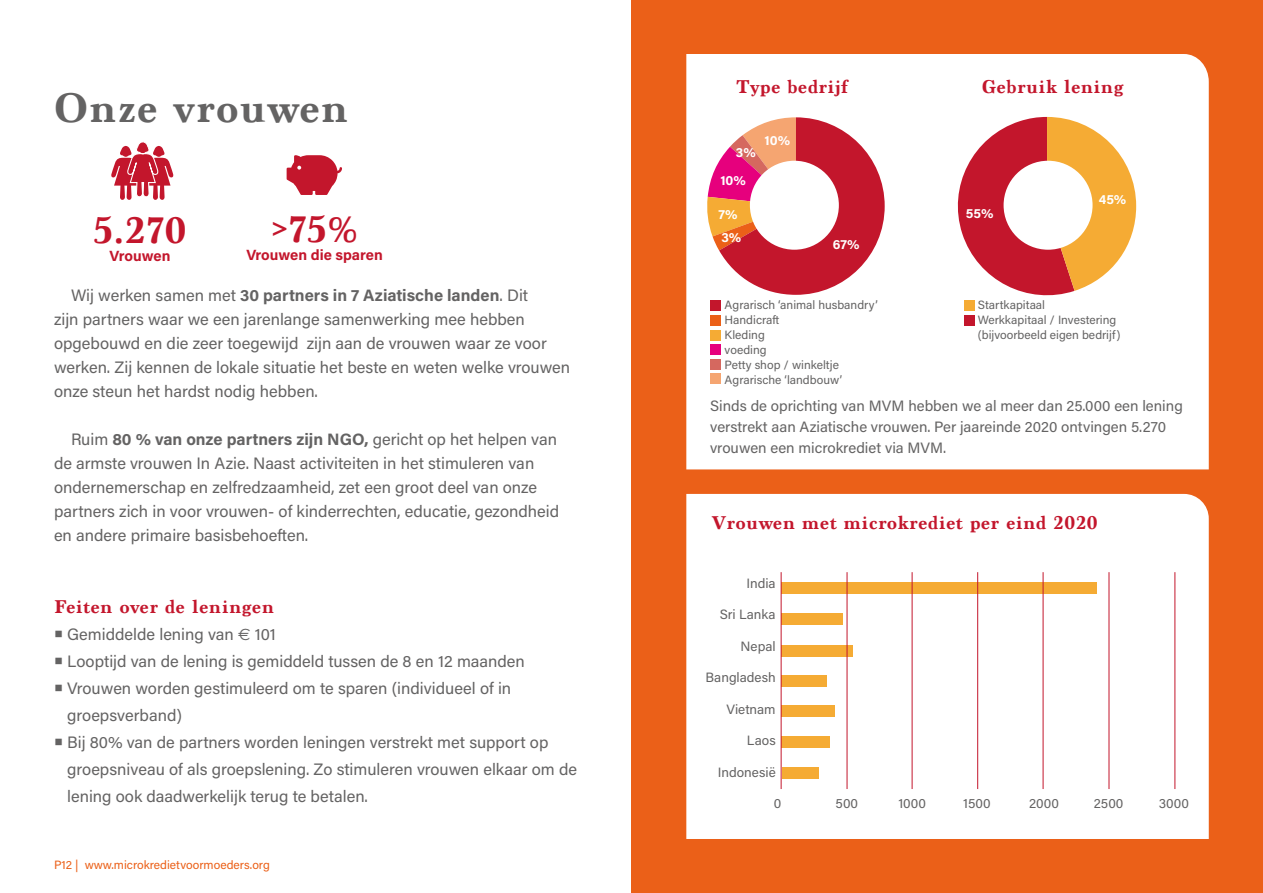
<style>
.page{position:relative;width:1263px;height:893px;background:#fff}
.page>*{position:absolute;margin:0;border:0;box-sizing:border-box;transform-origin:0 0}
.t1{font:700 43.5px "Marion";letter-spacing:.04em;color:#646363}
.t2{font:700 39px "Marion";color:#c3162c}
.t3{font:700 19.5px "Marion";letter-spacing:.04em;color:#c3162c}
.t4{font:16.5px/24px "Acumin Pro";color:#646363}
.t5{font:15px/21px "Acumin Pro";color:#646363}
.t6{font:700 14.85px "Acumin Pro";color:#c3162c}
.t7{font:13.5px "Acumin Pro";color:#646363}
.t8{font:700 13.35px "Acumin Pro";color:#fff}
.t9{font:12px/15px "Acumin Pro";color:#646363}
.t10{font:12px "Acumin Pro";color:#eb6018}
.s1{font-weight:700}
.s2{font-family:"Euro Sans"}
</style>
<div class="page">
<div style="left:631px;top:0;width:632px;height:893px;background:#eb6018"></div>
<svg style="left:111px;top:142px;width:62px;height:58px"></svg>
<svg style="left:287px;top:155px;width:55px;height:40px"></svg>
<div style="left:686px;top:54px;width:523px;height:415px;background:#fff"></div>
<div style="left:686px;top:494px;width:523px;height:345px;background:#fff"></div>
<div style="left:782px;top:582px;width:315px;height:12px;background:#f5ab34"></div>
<div style="left:782px;top:613px;width:61px;height:11px;background:#f5ab34"></div>
<div style="left:782px;top:645px;width:71px;height:11px;background:#f5ab34"></div>
<div style="left:782px;top:675px;width:45px;height:12px;background:#f5ab34"></div>
<div style="left:782px;top:706px;width:53px;height:11px;background:#f5ab34"></div>
<div style="left:782px;top:737px;width:48px;height:11px;background:#f5ab34"></div>
<div style="left:782px;top:767px;width:37px;height:12px;background:#f5ab34"></div>
<hr style="left:781px;top:572px;width:1px;height:217px;background:#c3162c">
<hr style="left:847px;top:572px;width:1px;height:217px;background:#c3162c">
<hr style="left:912px;top:572px;width:1px;height:217px;background:#c3162c">
<hr style="left:977px;top:572px;width:1px;height:217px;background:#c3162c">
<hr style="left:1043px;top:572px;width:1px;height:217px;background:#c3162c">
<hr style="left:1108px;top:572px;width:1px;height:217px;background:#c3162c">
<hr style="left:1174px;top:572px;width:1px;height:217px;background:#c3162c">
<div style="left:711px;top:300px;width:10px;height:10px;background:#c3162c"></div>
<div style="left:711px;top:330px;width:10px;height:10px;background:#f5ab34"></div>
<div style="left:711px;top:359px;width:10px;height:10px;background:#d5685f"></div>
<div style="left:711px;top:315px;width:10px;height:10px;background:#eb6018"></div>
<div style="left:711px;top:345px;width:10px;height:10px;background:#e6007d"></div>
<div style="left:711px;top:374px;width:10px;height:10px;background:#f5a571"></div>
<div style="left:964px;top:300px;width:10px;height:10px;background:#f5ab34"></div>
<div style="left:964px;top:315px;width:10px;height:10px;background:#c3162c"></div>
<svg style="left:706px;top:117px;width:179px;height:178px;background:#dd6a72"></svg>
<div style="left:750px;top:161px;width:89px;height:89px;background:#fff;border-radius:50%"></div>
<svg style="left:947px;top:117px;width:189px;height:189px;background:#e6947b"></svg>
<div style="left:1003px;top:161px;width:89px;height:89px;background:#fff;border-radius:50%"></div>
<h1 class="t1" style="left:54px;top:82px;width:296px">Onze vrouwen</h1>
<h2 class="t2" style="left:94px;top:207px;width:94px">5.270</h2>
<p class="t6" style="left:110px;top:245px;width:62px">Vrouwen</p>
<h2 class="t2" style="left:272px;top:206px;width:87px">&gt;75%</h2>
<p class="t6" style="left:246px;top:244px;width:138px">Vrouwen die sparen</p>
<p class="t4" style="left:54px;top:283px;width:518px;text-indent:17px">Wij werken samen met <span class="s1">30 partners in 7 Aziatische landen</span>. Dit<br>zijn partners waar we een jarenlange samenwerking mee hebben opgebouwd en die zeer toegewijd zijn aan de vrouwen waar ze voor werken. Zij kennen de lokale situatie het beste en weten welke vrouwen onze steun het hardst nodig hebben.</p>
<p class="t4" style="left:54px;top:427px;width:507px;text-indent:17px">Ruim <span class="s1">80 % van onze partners zijn NGO,</span> gericht op het helpen van de armste vrouwen In Azie. Naast activiteiten in het stimuleren van ondernemerschap en zelfredzaamheid, zet een groot deel van onze partners zich in voor vrouwen- of kinderrechten, educatie, gezondheid en andere primaire basisbehoeften.</p>
<p class="t3" style="left:54px;top:595px;width:222px">Feiten over de leningen</p>
<p class="t4" style="left:54px;top:622px;width:223px">○ Gemiddelde lening van <span class="s2">E</span> 101</p>
<p class="t4" style="left:54px;top:649px;width:472px">○ Looptijd van de lening is gemiddeld tussen de 8 en 12 maanden</p>
<p class="t4" style="left:67px;top:674px;width:446px;line-height:27px;text-indent:-13px">○ Vrouwen worden gestimuleerd om te sparen (individueel of in groepsverband)</p>
<p class="t4" style="left:67px;top:728px;width:511px;line-height:27px;text-indent:-13px">○ Bij 80% van de partners worden leningen verstrekt met support op groepsniveau of als groepslening. Zo stimuleren vrouwen elkaar om de lening ook daadwerkelijk terug te betalen.</p>
<p class="t10" style="left:54px;top:856px;width:217px">P12 | www.microkredietvoormoeders.org</p>
<p class="t3" style="left:737px;top:75px;width:113px">Type bedrijf</p>
<p class="t8" style="left:736px;top:143px;width:21px">3%</p>
<p class="t8" style="left:720px;top:171px;width:27px">10%</p>
<p class="t8" style="left:764px;top:131px;width:27px">10%</p>
<p class="t8" style="left:718px;top:205px;width:21px">7%</p>
<p class="t8" style="left:721px;top:228px;width:21px">3%</p>
<p class="t8" style="left:833px;top:235px;width:28px">67%</p>
<p class="t9" style="left:724px;top:297px;width:155px">Agrarisch ‘animal husbandry’<br>Handicraft<br>Kleding<br>voeding<br>Petty shop / winkeltje<br>Agrarische ‘landbouw’</p>
<p class="t3" style="left:982px;top:75px;width:143px">Gebruik lening</p>
<p class="t8" style="left:966px;top:204px;width:29px">55%</p>
<p class="t8" style="left:1099px;top:190px;width:29px">45%</p>
<p class="t9" style="left:978px;top:297px;width:144px">Startkapitaal<br>Werkkapitaal / Investering (bijvoorbeeld eigen bedrijf)</p>
<p class="t5" style="left:710px;top:394px;width:474px">Sinds de oprichting van MVM hebben we al meer dan 25.000 een lening verstrekt aan Aziatische vrouwen. Per jaareinde 2020 ontvingen 5.270 vrouwen een microkrediet via MVM.</p>
<p class="t3" style="left:712px;top:511px;width:387px">Vrouwen met microkrediet per eind 2020</p>
<p class="t7" style="left:746px;top:574px;width:31px">India</p>
<p class="t7" style="left:720px;top:605px;width:57px">Sri Lanka</p>
<p class="t7" style="left:741px;top:637px;width:37px">Nepal</p>
<p class="t7" style="left:705px;top:668px;width:72px">Bangladesh</p>
<p class="t7" style="left:726px;top:700px;width:51px">Vietnam</p>
<p class="t7" style="left:747px;top:731px;width:30px">Laos</p>
<p class="t7" style="left:718px;top:763px;width:59px">Indonesië</p>
<p class="t7" style="left:774px;top:794px;width:9px">0</p>
<p class="t7" style="left:836px;top:794px;width:24px">500</p>
<p class="t7" style="left:898px;top:794px;width:29px">1000</p>
<p class="t7" style="left:963px;top:794px;width:29px">1500</p>
<p class="t7" style="left:1029px;top:794px;width:31px">2000</p>
<p class="t7" style="left:1094px;top:794px;width:31px">2500</p>
<p class="t7" style="left:1159px;top:794px;width:32px">3000</p>
</div>
